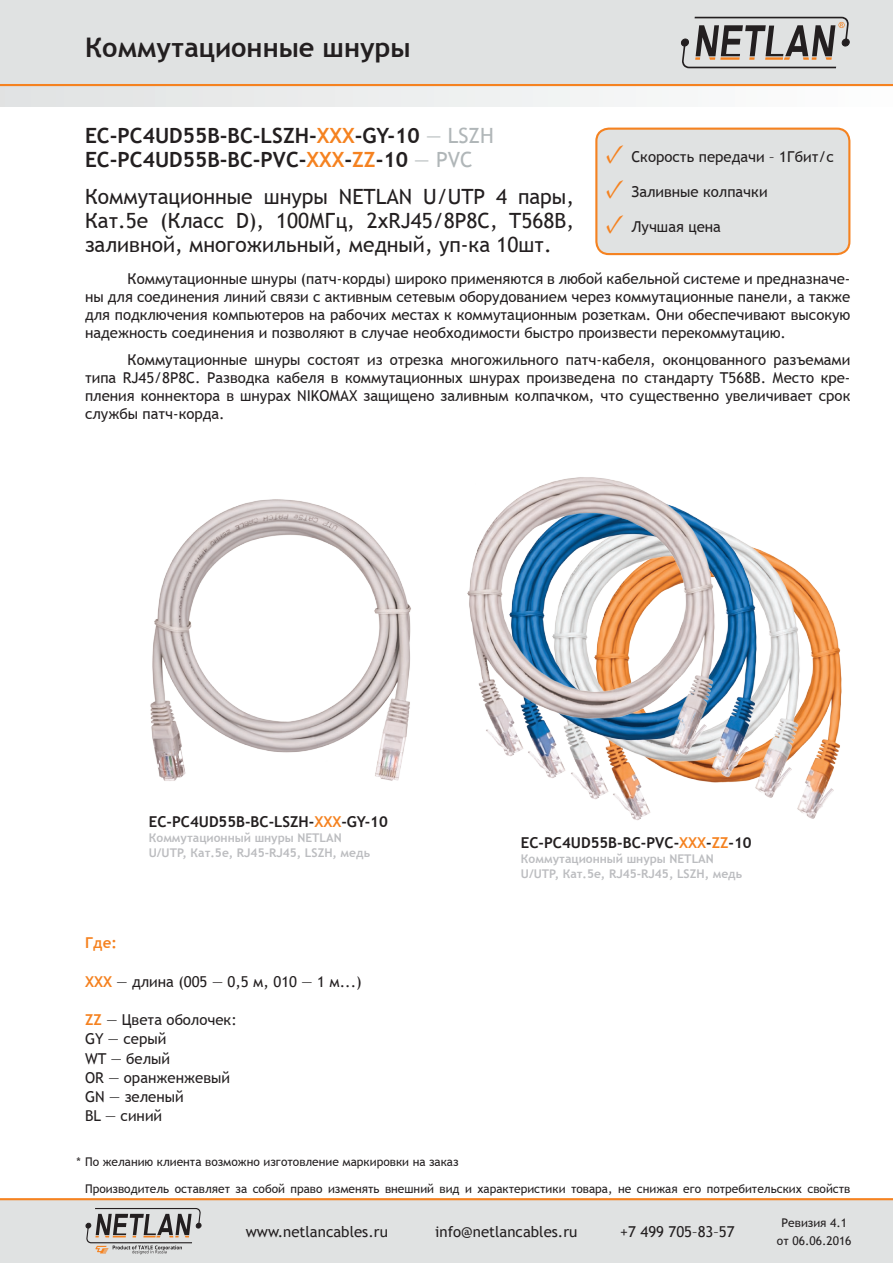
<style>
.page{position:relative;width:893px;height:1263px;background:#fff}
.page>*{position:absolute;margin:0;border:0;box-sizing:border-box;transform-origin:0 0}
.t1{font:700 27px "Trebuchet MS";color:#231f20}
.Заголовок_-_описание{font:21px/24px "Trebuchet MS";color:#231f20;text-align:justify}
.Заголовок_-_артикулы{font:700 21px "Trebuchet MS";color:#231f20}
.Основной_текст{font:15px/18px "Trebuchet MS";color:#231f20;text-align:justify}
.Main_Caption{font:700 15px "Trebuchet MS";color:#231f20}
.Main_Caption-2{font:15px "Trebuchet MS";color:#231f20}
.Main_Caption-3{font:700 15px "Trebuchet MS";color:#f58220}
.Основной_текст-2{font:12px "Trebuchet MS";color:#231f20}
.Main_Caption-4{font:700 12px "Trebuchet MS";color:#bcbdc0}
.s1{color:#f58220}
.s2{font-weight:400;color:#b0b6b8}
.s3{font-family:"Minion Pro";font-weight:700;font-size:27px;color:#f58220}
.s4{font-weight:700;color:#f58220}
</style>
<div class="page">
<div style="left:0;top:0;width:893px;height:85px;background:#e0e2e2"></div>
<div style="left:0;top:85px;width:893px;height:21px;background:linear-gradient(to right,#e0e3e3,#fdfefe)"></div>
<div style="left:0;top:1199px;width:893px;height:64px;background:#e0e2e2"></div>
<div style="left:681px;top:39px;width:8px;height:7px;border:1px solid #231f20;border-radius:50%"></div>
<svg style="left:682px;top:17px;width:167px;height:51px"></svg>
<hr style="left:0;top:84px;width:893px;height:2px;background:#f58220">
<hr style="left:0;top:1198px;width:893px;height:2px;background:#f58220">
<svg style="left:86px;top:1208px;width:115px;height:46px"></svg>
<img style="left:632px;top:600px;width:210px;height:220px">
<img style="left:590px;top:560px;width:233px;height:256px">
<img style="left:546px;top:539px;width:234px;height:256px">
<img style="left:467px;top:477px;width:271px;height:296px">
<div style="left:596px;top:129px;width:253px;height:125px;background:#e0e2e2;border-radius:13px"></div>
<div style="left:595px;top:128px;width:255px;height:127px;border:2px solid #f58220;border-radius:13px"></div>
<img style="left:150px;top:499px;width:261px;height:282px">
<h1 class="t1" style="left:85px;top:30px;width:327px">Коммутационные шнуры</h1>
<p class="Заголовок_-_артикулы" style="left:85px;top:122px;width:410px">EC-PC4UD55B-BC-LSZH-<span class="s1">XXX</span>-GY-10 <span class="s2">— LSZH</span></p>
<p class="Заголовок_-_артикулы" style="left:85px;top:146px;width:389px">EC-PC4UD55B-BC-PVC-<span class="s1">XXX</span>-<span class="s1">ZZ</span>-10 <span class="s2">— PVC</span></p>
<p class="Основной_текст" style="left:606px;top:147px;width:229px"><span class="s3">✓</span> Скорость передачи – 1Гбит/с</p>
<p class="Основной_текст" style="left:606px;top:182px;width:163px"><span class="s3">✓</span> Заливные колпачки</p>
<p class="Основной_текст" style="left:606px;top:217px;width:117px"><span class="s3">✓</span> Лучшая цена</p>
<p class="Заголовок_-_описание" style="left:85px;top:184px;width:490px">Коммутационные шнуры NETLAN U/UTP 4 пары, Кат.5е (Класс D), 100МГц, 2хRJ45/8P8C, T568B, заливной, многожильный, медный, уп-ка 10шт.</p>
<p class="Основной_текст" style="left:85px;top:270px;width:767px;text-indent:43px">Коммутационные шнуры (патч-корды) широко применяются в любой кабельной системе и предназначе&shy;ны для соединения линий связи с активным сетевым оборудованием через коммутационные панели, а также для подключения компьютеров на рабочих местах к коммутационным розеткам. Они обеспечивают высокую надежность соединения и позволяют в случае необходимости быстро произвести перекоммутацию.</p>
<p class="Основной_текст" style="left:85px;top:350px;width:767px;text-indent:43px">Коммутационные шнуры состоят из отрезка многожильного патч-кабеля, оконцованного разъемами типа RJ45/8P8C. Разводка кабеля в коммутационных шнурах произведена по стандарту T568B. Место кре&shy;пления коннектора в шнурах NIKOMAX защищено заливным колпачком, что существенно увеличивает срок службы патч-корда.</p>
<p class="Main_Caption" style="left:149px;top:812px;width:241px">EC-PC4UD55B-BC-LSZH-<span class="s1">XXX</span>-GY-10</p>
<p class="Main_Caption-4" style="left:149px;top:830px;width:194px">Коммутационный шнуры NETLAN</p>
<p class="Main_Caption-4" style="left:149px;top:845px;width:223px">U/UTP, Кат.5e, RJ45-RJ45, LSZH, медь</p>
<p class="Main_Caption-3" style="left:85px;top:933px;width:33px">Где:</p>
<p class="Main_Caption-2" style="left:85px;top:972px;width:278px"><span class="s4">XXX</span> — длина (005 — 0,5 м, 010 — 1 м...)</p>
<p class="Main_Caption-2" style="left:85px;top:1010px;width:153px"><span class="s4">ZZ</span> — Цвета оболочек:</p>
<p class="Основной_текст" style="left:85px;top:1030px;width:83px">GY — серый</p>
<p class="Основной_текст" style="left:85px;top:1049px;width:87px">WT — белый</p>
<p class="Основной_текст" style="left:85px;top:1068px;width:146px">OR — оранженжевый</p>
<p class="Основной_текст" style="left:85px;top:1087px;width:100px">GN — зеленый</p>
<p class="Основной_текст" style="left:85px;top:1107px;width:79px">BL — синий</p>
<p class="Основной_текст-2" style="left:76px;top:1154px;width:384px">* По желанию клиента возможно изготовление маркировки на заказ</p>
<p class="Main_Caption" style="left:521px;top:833px;width:232px">EC-PC4UD55B-BC-PVC-<span class="s1">XXX</span>-<span class="s1">ZZ</span>-10</p>
<p class="Main_Caption-4" style="left:521px;top:851px;width:194px">Коммутационный шнуры NETLAN</p>
<p class="Main_Caption-4" style="left:521px;top:866px;width:223px">U/UTP, Кат.5e, RJ45-RJ45, LSZH, медь</p>
<p class="Основной_текст-2" style="left:85px;top:1181px;width:767px">Производитель оставляет за собой право изменять внешний вид и характеристики товара, не снижая его потребительских свойств</p>
<p class="Основной_текст" style="left:246px;top:1222px;width:144px">www.netlancables.ru</p>
<p class="Основной_текст" style="left:435px;top:1222px;width:144px">info@netlancables.ru</p>
<p class="Основной_текст" style="left:620px;top:1222px;width:116px">+7 499 705–83–57</p>
<p class="Основной_текст-2" style="left:781px;top:1215px;width:67px">Ревизия 4.1</p>
<p class="Основной_текст-2" style="left:777px;top:1233px;width:76px">от 06.06.2016</p>
</div>
